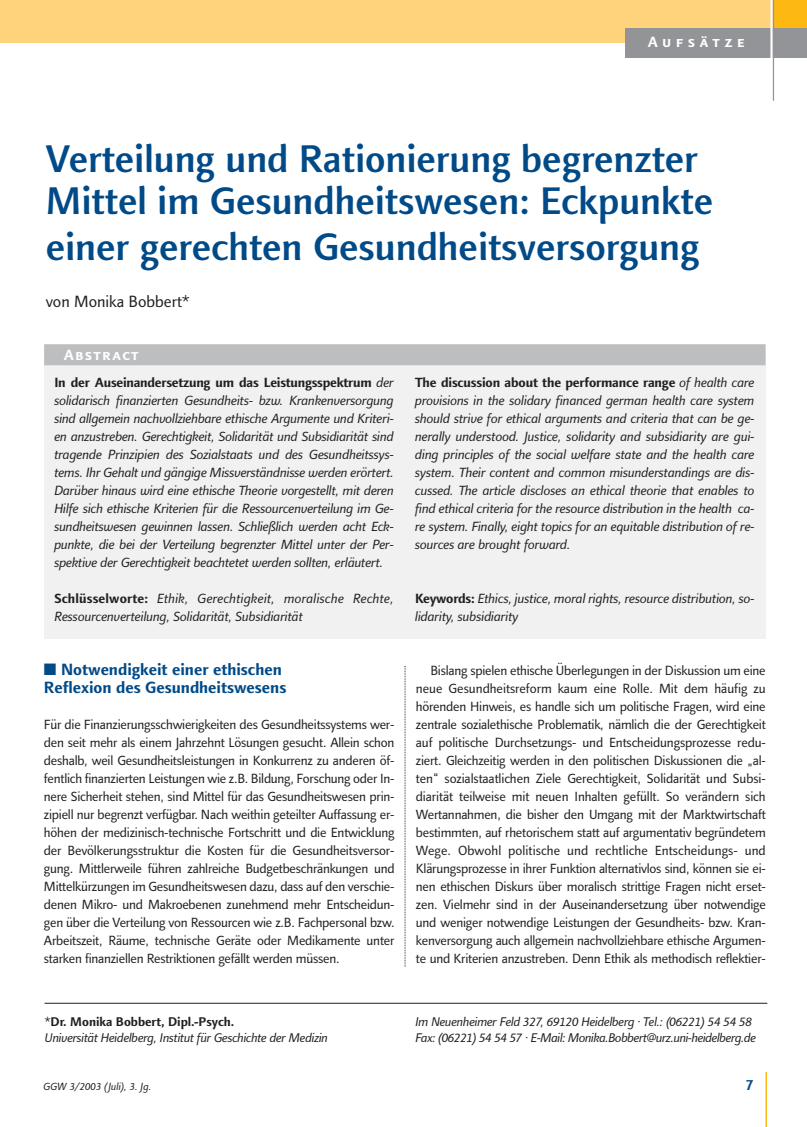
<style>
.page{position:relative;width:807px;height:1127px;background:#fff}
.page>*{position:absolute;margin:0;border:0;box-sizing:border-box;transform-origin:0 0}
.t1{font:500 39px/42px "Linotype Finnegan";color:#004a88}
.t2{font:700 16.5px/18px "Linotype Finnegan";color:#004a88}
.t3{font:16.5px "Linotype Finnegan";color:#231f1f}
.t4{font:700 15px "Linotype Finnegan SC";letter-spacing:.11em;color:#fff}
.t5{font:700 15px "Linotype Finnegan SC";letter-spacing:.33em;color:#fff}
.t6{font:700 15px "Linotype Finnegan";color:#004a88}
.t7{font:13.5px/18px "Linotype Finnegan";letter-spacing:-.015em;color:#231f1f;text-align:justify}
.t8{font:italic 13.5px/18px "Linotype Finnegan";letter-spacing:-.01em;color:#231f1f;text-align:justify}
.t9{font:italic 12.75px/15.8px "Linotype Finnegan";letter-spacing:-.02em;color:#231f1f}
.t10{font:italic 10.5px "Linotype Finnegan";color:#231f1f}
.s1{font-weight:700;font-style:normal}
.s2{font-style:normal}
</style>
<div class="page">
<div style="left:44px;top:344px;width:722px;height:295px;background:#f1f1f2"></div>
<div style="left:44px;top:344px;width:722px;height:21px;background:#bcbec0"></div>
<hr style="left:765px;top:1072px;width:2px;height:54px;background:#fdb812">
<div style="left:1px;top:0;width:806px;height:43px;background:#ffd27c"></div>
<div style="left:774px;top:0;width:33px;height:33px;background:#fdb812"></div>
<div style="left:625px;top:28px;width:149px;height:30px;background:#939497"></div>
<div style="left:774px;top:28px;width:33px;height:30px;background:#939497"></div>
<hr style="left:773px;top:0;width:1px;height:101px;background:#939497">
<hr style="left:770px;top:0;width:3px;height:103px;background:#fff">
<svg style="left:405px;top:666px;width:1px;height:301px"></svg>
<hr style="left:45px;top:1002px;width:722px;height:1px;background:#231f1f">
<p class="t5" style="left:648px;top:33px;width:98px">Aufsätze</p>
<h1 class="t1" style="left:46px;top:142px;width:669px">Verteilung und Rationierung begrenzter<br>Mittel im Gesundheitswesen: Eckpunkte</h1>
<h1 class="t1" style="left:46px;top:230px;width:655px">einer gerechten Gesundheitsversorgung</h1>
<p class="t3" style="left:46px;top:295px;width:145px">von Monika Bobbert*</p>
<p class="t4" style="left:64px;top:346px;width:76px">Abstract</p>
<p class="t8" style="left:54px;top:375px;width:341px"><span class="s1">In der Auseinandersetzung um das Leistungsspektrum</span> der solidarisch finanzierten Gesundheits- bzw. Krankenversorgung sind allgemein nachvollziehbare ethische Argumente und Kriteri&shy;en anzustreben. Gerechtigkeit, Solidarität und Subsidiarität sind tragende Prinzipien des Sozialstaats und des Gesundheitssys&shy;tems. Ihr Gehalt und gängige Missverständnisse werden erörtert.<br>Darüber hinaus wird eine ethische Theorie vorgestellt, mit deren Hilfe sich ethische Kriterien für die Ressourcenverteilung im Ge&shy;sundheitswesen gewinnen lassen. Schließlich werden acht Eck&shy;punkte, die bei der Verteilung begrenzter Mittel unter der Per&shy;spektive der Gerechtigkeit beachtetet werden sollten, erläutert.</p>
<p class="t8" style="left:54px;top:591px;width:341px"><span class="s1">Schlüsselworte:</span> Ethik, Gerechtigkeit, moralische Rechte,<br>Ressourcenverteilung, Solidarität, Subsidiarität</p>
<p class="t2" style="left:44px;top:662px;width:244px">■ Notwendigkeit einer ethischen<br>Reflexion des Gesundheitswesens</p>
<p class="t7" style="left:44px;top:717px;width:352px">Für die Finanzierungsschwierigkeiten des Gesundheitssystems wer&shy;den seit mehr als einem Jahrzehnt Lösungen gesucht. Allein schon deshalb, weil Gesundheitsleistungen in Konkurrenz zu anderen öf&shy;fentlich finanzierten Leistungen wie z.B. Bildung, Forschung oder In&shy;nere Sicherheit stehen, sind Mittel für das Gesundheitswesen prin&shy;zipiell nur begrenzt verfügbar. Nach weithin geteilter Auffassung er&shy;höhen der medizinisch-technische Fortschritt und die Entwicklung der Bevölkerungsstruktur die Kosten für die Gesundheitsversor&shy;gung. Mittlerweile führen zahlreiche Budgetbeschränkungen und Mittelkürzungen im Gesundheitswesen dazu, dass auf den verschie&shy;denen Mikro- und Makroebenen zunehmend mehr Entscheidun&shy;gen über die Verteilung von Ressourcen wie z.B. Fachpersonal bzw.<br>Arbeitszeit, Räume, technische Geräte oder Medikamente unter starken finanziellen Restriktionen gefällt werden müssen.</p>
<p class="t8" style="left:415px;top:375px;width:341px"><span class="s1">The discussion about the performance range</span> of health care provisions in the solidary financed german health care system should strive for ethical arguments and criteria that can be ge&shy;nerally understood. Justice, solidarity and subsidiarity are gui&shy;ding principles of the social welfare state and the health care system. Their content and common misunderstandings are dis&shy;cussed. The article discloses an ethical theorie that enables to find ethical criteria for the resource distribution in the health ca&shy;re system. Finally, eight topics for an equitable distribution of re&shy;sources are brought forward.</p>
<p class="t8" style="left:415px;top:591px;width:341px"><span class="s1">Keywords:</span> Ethics, justice, moral rights, resource distribution, so&shy;lidarity, subsidiarity</p>
<p class="t7" style="left:416px;top:663px;width:351px;text-indent:14px">Bislang spielen ethische Überlegungen in der Diskussion um eine neue Gesundheitsreform kaum eine Rolle. Mit dem häufig zu hörenden Hinweis, es handle sich um politische Fragen, wird eine zentrale sozialethische Problematik, nämlich die der Gerechtigkeit auf politische Durchsetzungs- und Entscheidungsprozesse redu&shy;ziert. Gleichzeitig werden in den politischen Diskussionen die „al&shy;ten“ sozialstaatlichen Ziele Gerechtigkeit, Solidarität und Subsi&shy;diarität teilweise mit neuen Inhalten gefüllt. So verändern sich Wertannahmen, die bisher den Umgang mit der Marktwirtschaft bestimmten, auf rhetorischem statt auf argumentativ begründetem Wege. Obwohl politische und rechtliche Entscheidungs- und Klärungsprozesse in ihrer Funktion alternativlos sind, können sie ei&shy;nen ethischen Diskurs über moralisch strittige Fragen nicht erset&shy;zen. Vielmehr sind in der Auseinandersetzung über notwendige und weniger notwendige Leistungen der Gesundheits- bzw. Kran&shy;kenversorgung auch allgemein nachvollziehbare ethische Argumen&shy;te und Kriterien anzustreben. Denn Ethik als methodisch reflektier-</p>
<p class="t9" style="left:45px;top:1015px;width:285px"><span class="s2">*</span><span class="s1">Dr. Monika Bobbert, Dipl.-Psych.<br></span>Universität Heidelberg, Institut für Geschichte der Medizin</p>
<p class="t9" style="left:415px;top:1015px;width:342px">Im Neuenheimer Feld 327, 69120 Heidelberg · Tel.: (06221) 54 54 58<br>Fax: (06221) 54 54 57 · E-Mail: Monika.Bobbert@urz.uni-heidelberg.de</p>
<p class="t10" style="left:43px;top:1082px;width:110px">GGW 3/2003 (Juli), 3. Jg.</p>
<p class="t6" style="left:745px;top:1078px;width:10px">7</p>
</div>
